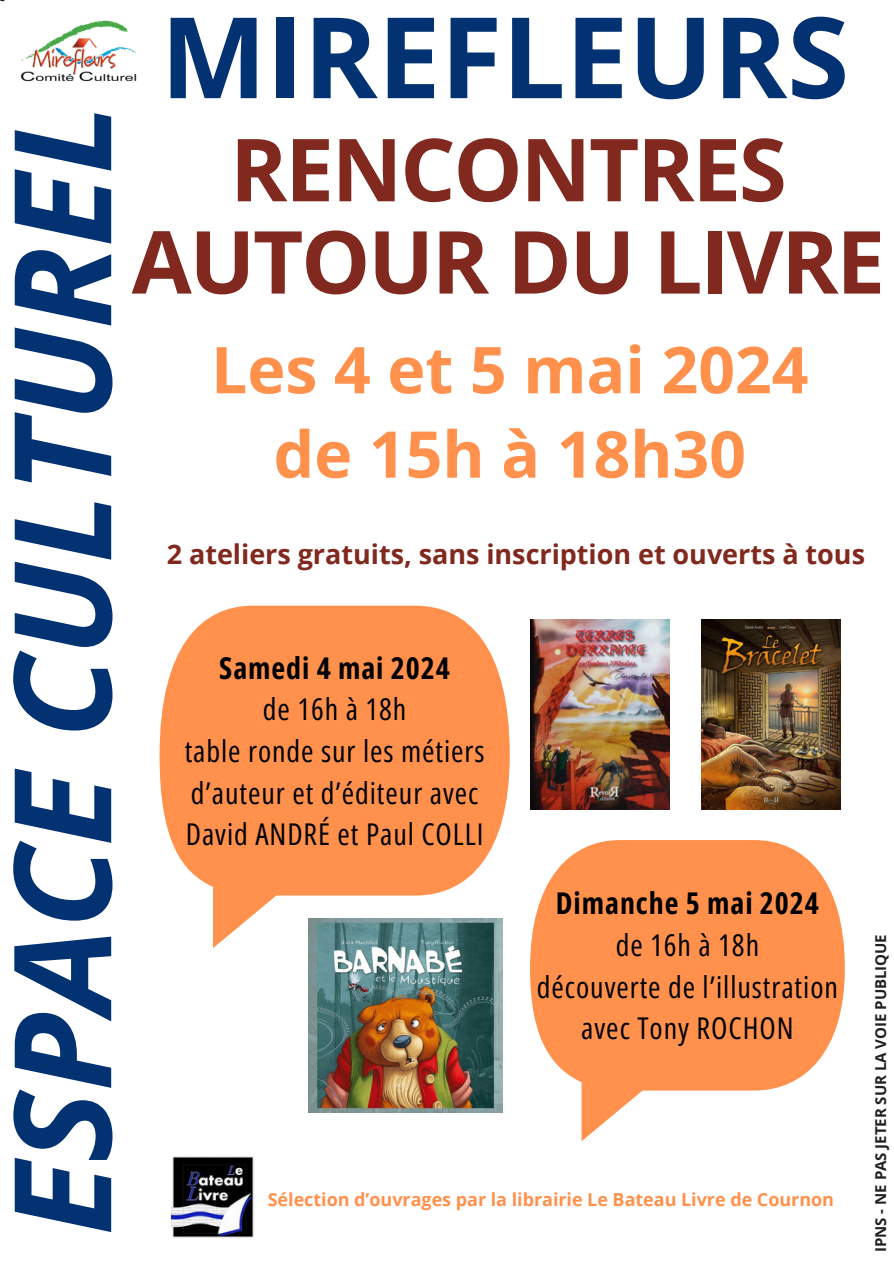
<style>
.page{position:relative;width:894px;height:1264px;background:#fff}
.page>*{position:absolute;margin:0;border:0;box-sizing:border-box;transform-origin:0 0}
.t1{font:italic 700 135px "Open Sans";letter-spacing:-.005em;color:#023272}
.t2{font:700 112.5px "Open Sans";color:#023272}
.t3{font:700 87px/92.2px "Open Sans";letter-spacing:-.025em;color:#81291e;text-align:center}
.t4{font:700 64.5px/84.3px "Open Sans";color:#ff914d;text-align:center}
.t5{font:30px/41.7px "Open Sans Condensed";letter-spacing:.03em;color:#000;text-align:center}
.t6{font:700 27px "Open Sans";color:#81291e}
.t7{font:700 18px "Open Sans";color:#ff914d}
.t8{font:700 15px "Open Sans";color:#231f20}
.s1{font-weight:700}
</style>
<div class="page">
<img style="left:20px;top:20px;width:117px;height:62px">
<img style="left:171px;top:1156px;width:83px;height:82px">
<svg style="left:159px;top:605px;width:350px;height:290px;background:#ff9d62"></svg>
<svg style="left:530px;top:840px;width:314px;height:250px;background:#ff9c5e"></svg>
<img style="left:701px;top:619px;width:139px;height:190px">
<img style="left:530px;top:619px;width:139px;height:190px">
<img style="left:308px;top:918px;width:194px;height:194px">
<h5 class="t1" style="left:-33px;top:1235px;width:1132px;rotate:-90deg">ESPACE CULTUREL</h5>
<p class="t2" style="left:160px;top:-22px;width:690px">MIREFLEURS</p>
<p class="t3" style="left:132px;top:121px;width:754px">RENCONTRES<br>AUTOUR DU LIVRE</p>
<h5 class="t4" style="left:211px;top:326px;width:598px">Les 4 et 5 mai 2024 de 15h à 18h30</h5>
<p class="t6" style="left:167px;top:535px;width:699px">2 ateliers gratuits, sans inscription et ouverts à tous</p>
<p class="t5" style="left:185px;top:646px;width:301px"><span class="s1">Samedi 4 mai 2024<br></span>de 16h à 18h<br>table ronde sur les métiers d’auteur et d’éditeur avec<br>David ANDRÉ et Paul COLLI</p>
<h1 class="t5" style="left:536px;top:881px;width:302px"><span class="s1">Dimanche 5 mai 2024<br></span>de 16h à 18h<br>découverte de l’illustration avec Tony ROCHON</h1>
<p class="t7" style="left:268px;top:1186px;width:567px">Sélection d’ouvrages par la librairie Le Bateau Livre de Cournon</p>
<p class="t8" style="left:870px;top:1252px;width:319px;rotate:-90deg">IPNS - NE PAS JETER SUR LA VOIE PUBLIQUE</p>
</div>
